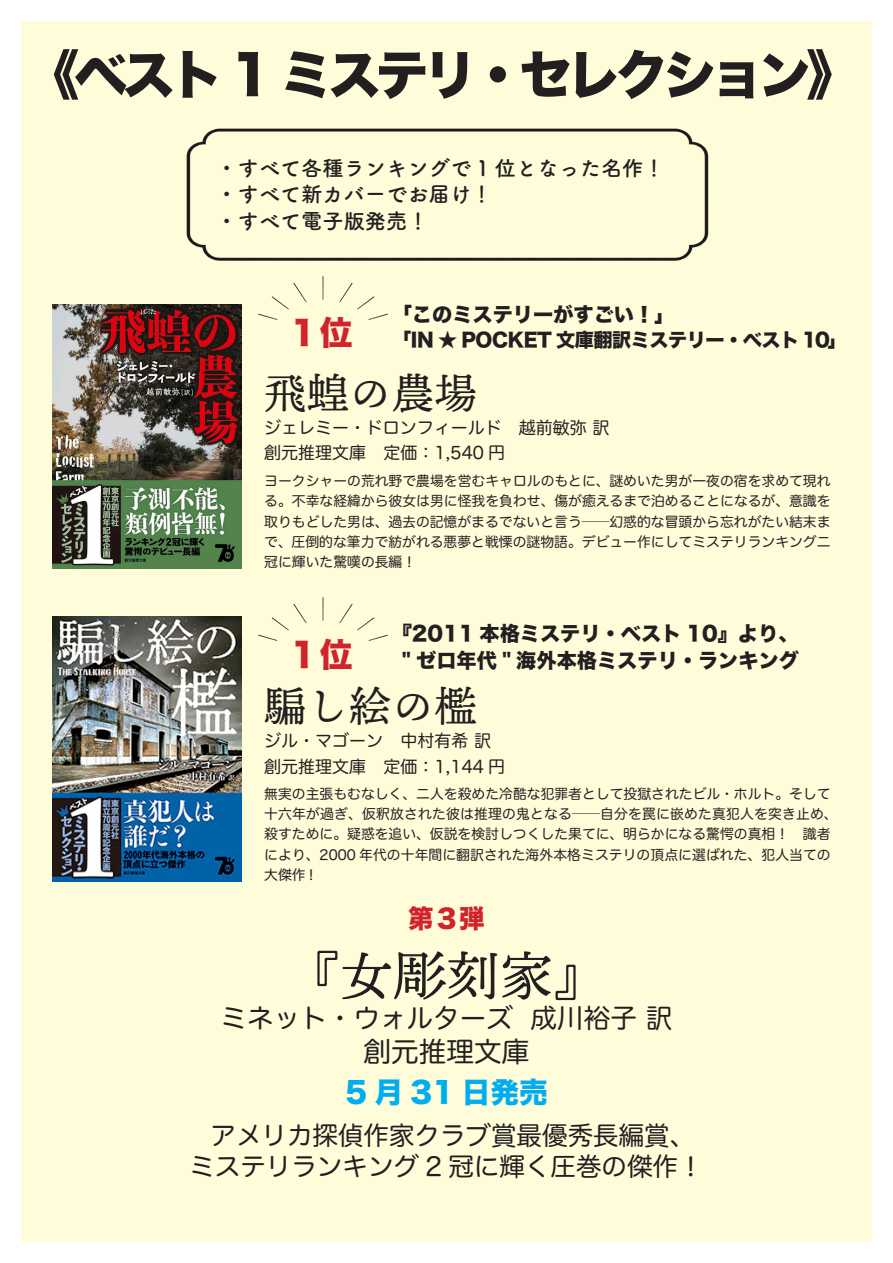
<style>
.page{position:relative;width:893px;height:1263px;background:#fff}
.page>*{position:absolute;margin:0;border:0;box-sizing:border-box;transform-origin:0 0}
.t1{font:53.1px "Hira Kaku Std W8";letter-spacing:-.1em;color:#231f20}
.t2{font:53.1px "Ten Mincho";color:#231f20}
.t3{font:42.45px "Ten Mincho";color:#231f20}
.t4{font:33px "Hira Kaku Std W8";color:#d1232a}
.t5{font:28.65px "Hira Kaku Std W8";color:#00aeef}
.t6{font:27.6px "Hira Maru Pro W4";color:#231f20}
.t7{font:26.55px "Hira Maru Pro W4";color:#231f20}
.t8{font:25.5px/32px "Hira Maru Pro W4";color:#231f20;text-align:center}
.t9{font:25.5px "Hira Kaku Std W8";color:#d1232a}
.t10{font:700 21.3px/26.5px "Tsuku A Rd Gothic";color:#231f20}
.t11{font:20.25px "Hira Kaku Std W8";color:#231f20}
.t12{font:19.2px "Hira Kaku Std W8";letter-spacing:-.025em;color:#231f20}
.t13{font:16.95px/25.5px "Hira Maru Pro W4";color:#231f20}
.t14{font:13.8px/20.2px "Hira Maru Pro W4";color:#231f20;text-align:justify}
</style>
<div class="page">
<div style="left:21px;top:21px;width:851px;height:1221px;background:#fffcda"></div>
<img style="left:53px;top:304px;width:188px;height:265px">
<img style="left:258px;top:288px;width:130px;height:32px">
<img style="left:186px;top:128px;width:523px;height:160px">
<img style="left:53px;top:617px;width:188px;height:264px">
<img style="left:258px;top:597px;width:130px;height:44px">
<h1 class="t1" style="left:26px;top:45px;width:835px">《ベスト 1 ミステリ・セレクション《</h1>
<h3 class="t10" style="left:216px;top:153px;width:450px">・すべて各種ランキングで 1 位となった名作!・すべて新カバーでお届け!<br>・すべて電子版発売!</h3>
<h3 class="t4" style="left:287px;top:315px;width:67px">１位</h3>
<h3 class="t11" style="left:392px;top:303px;width:284px">「このミステリーがすごい!「</h3>
<h3 class="t12" style="left:392px;top:330px;width:456px">「IN ★ POCKET 文庫翻訳ミステリー・ベスト 10「</h3>
<h2 class="t3" style="left:264px;top:369px;width:214px">飛蝗の農場</h2>
<p class="t13" style="left:264px;top:414px;width:347px">ジェレミー・ドロンフィールド　越前敏弥訳創元推理文庫　定価：1,540 円</p>
<p class="t14" style="left:264px;top:470px;width:568px">ヨークシャーの荒れ野で農場を営むキャロルのもとに、謎めいた男が一夜の宿を求めて現れる。不幸な経緯から彼女は男に怪我を負わせ、傷が癒えるまで泊めることになるが、意識を取りもどした男は、過去の記憶がまるでないと言う──幻惑的な冒頭から忘れがたい結末まで、圧倒的な筆力で紡がれる悪夢と戦慄の謎物語。デビュー作にしてミステリランキング二冠に輝いた驚嘆の長編!</p>
<h3 class="t11" style="left:392px;top:622px;width:408px">『2011 本格ミステリ・ベスト 10』より、</h3>
<h3 class="t4" style="left:287px;top:636px;width:67px">１位</h3>
<h3 class="t11" style="left:402px;top:649px;width:399px">" ゼロ年代 " 海外本格ミステリ・ランキング</h3>
<h2 class="t3" style="left:264px;top:682px;width:214px">騙し絵の檻</h2>
<p class="t13" style="left:264px;top:727px;width:242px">ジル・マゴーン　中村有希訳創元推理文庫　定価：1,144 円</p>
<p class="t14" style="left:264px;top:783px;width:575px;text-align:left">無実の主張もむなしく、二人を殺めた冷酷な犯罪者として投獄されたビル・ホルト。そして十六年が過ぎ、仮釈放された彼は推理の鬼となる──自分を罠に嵌めた真犯人を突き止め、殺すために。疑惑を追い、仮説を検討しつくした果てに、明らかになる驚愕の真相！　識者により、2000 年代の十年間に翻訳された海外本格ミステリの頂点に選ばれた、犯人当ての大傑作 !</p>
<h3 class="t9" style="left:408px;top:904px;width:78px">第３弾</h3>
<h1 class="t2" style="left:287px;top:946px;width:320px">『女彫刻家『</h1>
<h3 class="t7" style="left:531px;top:994px;width:143px">成川裕子訳</h3>
<h3 class="t7" style="left:221px;top:994px;width:294px">ミネット・ウォルターズ</h3>
<h3 class="t6" style="left:364px;top:1028px;width:167px">創元推理文庫</h3>
<h3 class="t5" style="left:345px;top:1076px;width:204px">5 月 31 日発売</h3>
<h3 class="t8" style="left:189px;top:1117px;width:516px">アメリカ探偵作家クラブ賞最優秀長編賞、ミステリランキング 2 冠に輝く圧巻の傑作!</h3>
</div>
